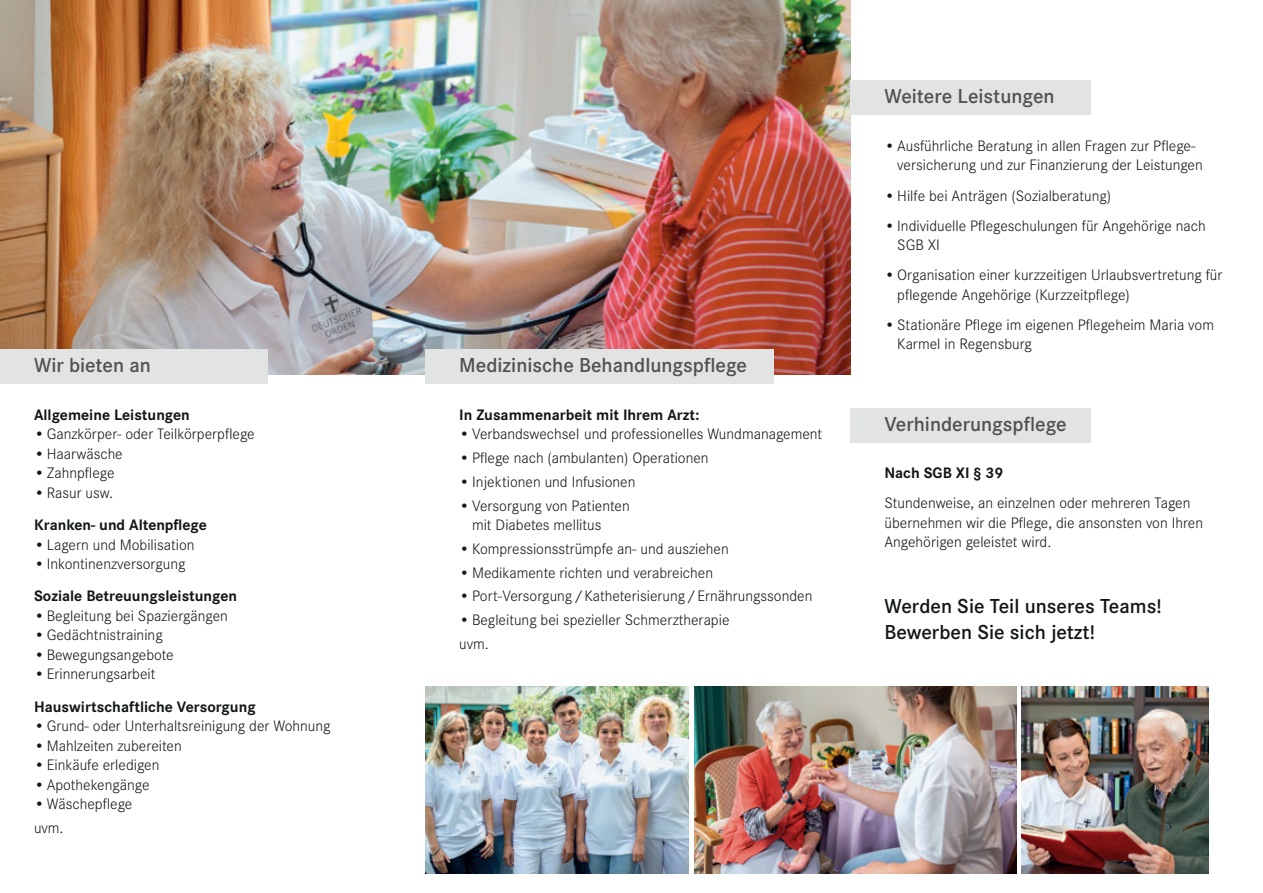
<style>
.page{position:relative;width:1263px;height:893px;background:#fff}
.page>*{position:absolute;margin:0;border:0;box-sizing:border-box;transform-origin:0 0}
.t1{font:600 21px "Corporate S";color:#4f5152}
.t2{font:600 21px/25.2px "Corporate S";color:#121617}
.t3{font:300 15.75px/19.5px "Corporate S";color:#121617}
.t4{font:700 15.75px "Corporate S";color:#121617}
</style>
<div class="page">
<img style="left:0;top:0;width:850px;height:374px">
<div style="left:0;top:350px;width:268px;height:34px;background:#e2e3e3"></div>
<img style="left:425px;top:686px;width:264px;height:188px">
<img style="left:694px;top:687px;width:322px;height:187px">
<div style="left:850px;top:408px;width:241px;height:34px;background:#e2e3e3"></div>
<div style="left:425px;top:350px;width:349px;height:34px;background:#e2e3e3"></div>
<div style="left:850px;top:81px;width:241px;height:34px;background:#e2e3e3"></div>
<img style="left:1022px;top:687px;width:187px;height:187px">
<p class="t1" style="left:34px;top:351px;width:118px">Wir bieten an</p>
<p class="t4" style="left:34px;top:404px;width:157px">Allgemeine Leistungen</p>
<p class="t3" style="left:34px;top:424px;width:222px">•Ganzkörper- oder Teilkörperpflege</p>
<p class="t3" style="left:34px;top:443px;width:90px">•Haarwäsche</p>
<p class="t3" style="left:34px;top:463px;width:82px">•Zahnpflege</p>
<p class="t3" style="left:34px;top:482px;width:81px">•Rasur usw.</p>
<p class="t4" style="left:34px;top:514px;width:174px">Kranken- und Altenpflege</p>
<p class="t3" style="left:34px;top:534px;width:162px">•Lagern und Mobilisation</p>
<p class="t3" style="left:34px;top:554px;width:153px">•Inkontinenzversorgung</p>
<p class="t4" style="left:34px;top:585px;width:205px">Soziale Betreuungsleistungen</p>
<p class="t3" style="left:34px;top:605px;width:195px">•Begleitung bei Spaziergängen</p>
<p class="t3" style="left:34px;top:625px;width:130px">•Gedächtnistraining</p>
<p class="t3" style="left:34px;top:644px;width:141px">•Bewegungsangebote</p>
<p class="t3" style="left:34px;top:664px;width:123px">•Erinnerungsarbeit</p>
<p class="t4" style="left:34px;top:695px;width:223px">Hauswirtschaftliche Versorgung</p>
<p class="t3" style="left:34px;top:716px;width:298px">•Grund- oder Unterhaltsreinigung der Wohnung</p>
<p class="t3" style="left:34px;top:735px;width:149px">•Mahlzeiten zubereiten</p>
<p class="t3" style="left:34px;top:755px;width:127px">•Einkäufe erledigen</p>
<p class="t3" style="left:34px;top:774px;width:117px">•Apothekengänge</p>
<p class="t3" style="left:34px;top:794px;width:100px">•Wäschepflege</p>
<p class="t3" style="left:34px;top:817px;width:31px">uvm.</p>
<p class="t1" style="left:459px;top:351px;width:289px">Medizinische Behandlungspflege</p>
<p class="t4" style="left:459px;top:404px;width:242px">In Zusammenarbeit mit Ihrem Arzt:</p>
<p class="t3" style="left:459px;top:424px;width:364px">•Verbandswechsel und professionelles Wundmanagement</p>
<p class="t3" style="left:459px;top:448px;width:251px">•Pflege nach (ambulanten) Operationen</p>
<p class="t3" style="left:459px;top:471px;width:178px">•Injektionen und Infusionen</p>
<p class="t3" style="left:472px;top:495px;width:159px;text-indent:-13px">•Versorgung von Patienten mit Diabetes mellitus</p>
<p class="t3" style="left:459px;top:538px;width:271px">•Kompressionsstrümpfe an- und ausziehen</p>
<p class="t3" style="left:459px;top:562px;width:255px">•Medikamente richten und verabreichen</p>
<p class="t3" style="left:459px;top:586px;width:355px">•Port-Versorgung/Katheterisierung/Ernährungssonden</p>
<p class="t3" style="left:459px;top:610px;width:272px">•Begleitung bei spezieller Schmerztherapie</p>
<p class="t3" style="left:459px;top:633px;width:31px">uvm.</p>
<p class="t1" style="left:884px;top:82px;width:172px">Weitere Leistungen</p>
<p class="t3" style="left:897px;top:135px;width:307px;text-indent:-13px">•Ausführliche Beratung in allen Fragen zur Pflege&shy;versicherung und zur Finanzierung der Leistungen</p>
<p class="t3" style="left:884px;top:185px;width:228px">•Hilfe bei Anträgen (Sozialberatung)</p>
<p class="t3" style="left:897px;top:215px;width:310px;text-indent:-13px">•Individuelle Pflegeschulungen für Angehörige nach<br>SGB XI</p>
<p class="t3" style="left:897px;top:265px;width:327px;text-indent:-13px">•Organisation einer kurzzeitigen Urlaubsvertretung für pflegende Angehörige (Kurzzeitpflege)</p>
<p class="t3" style="left:897px;top:314px;width:318px;text-indent:-13px">•Stationäre Pflege im eigenen Pflegeheim Maria vom<br>Karmel in Regensburg</p>
<p class="t1" style="left:884px;top:410px;width:184px">Verhinderungspflege</p>
<p class="t4" style="left:884px;top:462px;width:120px">Nach SGB XI § 39</p>
<p class="t3" style="left:884px;top:493px;width:320px">Stundenweise, an einzelnen oder mehreren Tagen übernehmen wir die Pflege, die ansonsten von Ihren<br>Angehörigen geleistet wird.</p>
<p class="t2" style="left:884px;top:593px;width:279px">Werden Sie Teil unseres Teams!<br>Bewerben Sie sich jetzt!</p>
</div>
